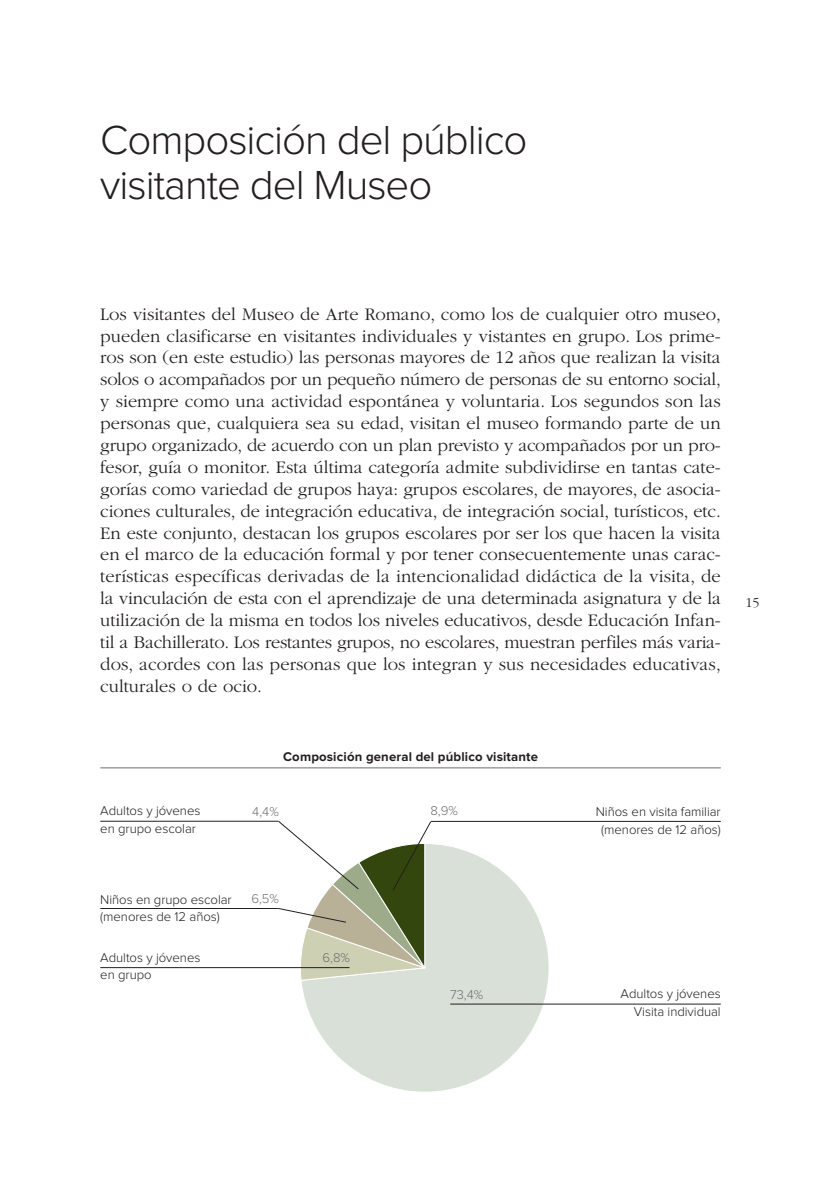
<style>
.page{position:relative;width:820px;height:1192px;background:#fff}
.page>*{position:absolute;margin:0;border:0;box-sizing:border-box;transform-origin:0 0}
.t1{font:300 42px/45.5px "Proxima Nova";letter-spacing:-.025em;color:#231f20}
.t2{font:300 18.38px/21.9px "ITC Garamond Std";letter-spacing:.005em;color:#231f20;text-align:justify}
.t3{font:300 14px "ITC Garamond Std";color:#231f20}
.t4{font:300 13.12px/17.5px "Proxima Nova";letter-spacing:-.005em;color:#231f20}
.t5{font:700 13.12px "Proxima Nova";letter-spacing:.01em;color:#231f20}
.t6{font:300 13.12px "Proxima Nova";color:#6d6e70}
</style>
<div class="page">
<svg style="left:302px;top:844px;width:247px;height:248px;fill:#d9e0d8"></svg>
<hr style="left:100px;top:767px;width:620px;height:1px;background:#6d6e70">
<svg style="left:278px;top:820px;width:153px;height:160px"></svg>
<hr style="left:100px;top:907px;width:178px;height:1px;background:#231f20">
<hr style="left:450px;top:1003px;width:270px;height:1px;background:#231f20">
<hr style="left:431px;top:820px;width:289px;height:1px;background:#231f20">
<hr style="left:100px;top:820px;width:178px;height:1px;background:#231f20">
<hr style="left:100px;top:967px;width:249px;height:1px;background:#231f20">
<h1 class="t1" style="left:100px;top:122px;width:428px">Composición del público visitante del Museo</h1>
<p class="t2" style="left:100px;top:304px;width:622px">Los visitantes del Museo de Arte Romano, como los de cualquier otro museo, pueden clasificarse en visitantes individuales y vistantes en grupo. Los prime&shy;ros son (en este estudio) las personas mayores de 12 años que realizan la visita solos o acompañados por un pequeño número de personas de su entorno social, y siempre como una actividad espontánea y voluntaria. Los segundos son las personas que, cualquiera sea su edad, visitan el museo formando parte de un grupo organizado, de acuerdo con un plan previsto y acompañados por un pro&shy;fesor, guía o monitor. Esta última categoría admite subdividirse en tantas cate&shy;gorías como variedad de grupos haya: grupos escolares, de mayores, de asocia&shy;ciones culturales, de integración educativa, de integración social, turísticos, etc.<br>En este conjunto, destacan los grupos escolares por ser los que hacen la visita en el marco de la educación formal y por tener consecuentemente unas carac&shy;terísticas específicas derivadas de la intencionalidad didáctica de la visita, de la vinculación de esta con el aprendizaje de una determinada asignatura y de la utilización de la misma en todos los niveles educativos, desde Educación Infan&shy;til a Bachillerato. Los restantes grupos, no escolares, muestran perfiles más varia&shy;dos, acordes con las personas que los integran y sus necesidades educativas, culturales o de ocio.</p>
<p class="t4" style="left:100px;top:803px;width:102px">Adultos y jóvenes en grupo escolar</p>
<p class="t5" style="left:283px;top:752px;width:256px">Composición general del público visitante</p>
<p class="t6" style="left:252px;top:807px;width:28px">4,4%</p>
<p class="t6" style="left:430px;top:806px;width:29px">8,9%</p>
<p class="t4" style="left:100px;top:892px;width:133px">Niños en grupo escolar (menores de 12 años)</p>
<p class="t4" style="left:100px;top:949px;width:102px">Adultos y jóvenes en grupo</p>
<p class="t6" style="left:251px;top:894px;width:29px">6,5%</p>
<p class="t6" style="left:322px;top:953px;width:29px">6,8%</p>
<p class="t6" style="left:450px;top:990px;width:35px">73,4%</p>
<p class="t4" style="left:595px;top:804px;width:126px;text-align:center">Niños en visita familiar (menores de 12 años)</p>
<p class="t4" style="left:620px;top:986px;width:102px;text-align:right">Adultos y jóvenes<br>Visita individual</p>
<p class="t3" style="left:745px;top:596px;width:15px">15</p>
</div>
